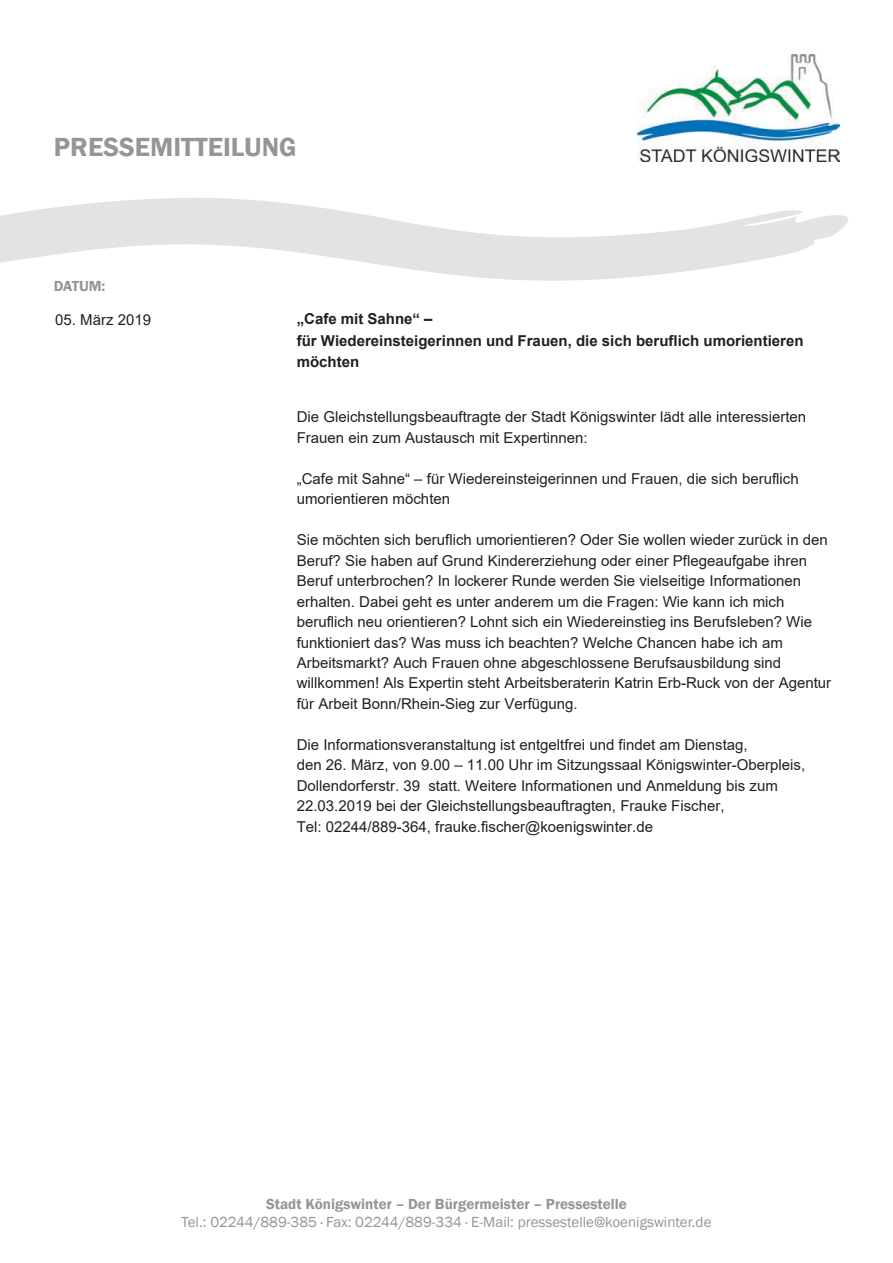
<style>
.page{position:relative;width:893px;height:1263px;background:#fff}
.page>*{position:absolute;margin:0;border:0;box-sizing:border-box;transform-origin:0 0}
.t1{font:600 27px "Franklin Gothic";color:#939598}
.t2{font:15px/20.4px "Arial";color:#231f20}
.t3{font:700 15px/21.5px "Arial";color:#231f20}
.t4{font:15px "Franklin Gothic";color:#939598}
.t5{font:600 15px "Franklin Gothic";color:#939598}
</style>
<div class="page">
<img style="left:638px;top:54px;width:201px;height:108px">
<svg style="left:0;top:198px;width:849px;height:83px;fill:#e2e3e4"></svg>
<h1 class="t1" style="left:54px;top:131px;width:244px">PRESSEMITTEILUNG</h1>
<p class="t5" style="left:54px;top:278px;width:53px">DATUM:</p>
<p class="t2" style="left:55px;top:309px;width:97px">05. März 2019</p>
<p class="t3" style="left:297px;top:308px;width:508px">„Cafe mit Sahne“ –<br>für Wiedereinsteigerinnen und Frauen, die sich beruflich umorientieren möchten</p>
<p class="t2" style="left:297px;top:407px;width:511px">Die Gleichstellungsbeauftragte der Stadt Königswinter lädt alle interessierten<br>Frauen ein zum Austausch mit Expertinnen:</p>
<p class="t2" style="left:297px;top:468px;width:503px">„Cafe mit Sahne“ – für Wiedereinsteigerinnen und Frauen, die sich beruflich umorientieren möchten</p>
<p class="t2" style="left:297px;top:530px;width:536px">Sie möchten sich beruflich umorientieren? Oder Sie wollen wieder zurück in den Beruf? Sie haben auf Grund Kindererziehung oder einer Pflegeaufgabe ihren Beruf unterbrochen? In lockerer Runde werden Sie vielseitige Informationen erhalten. Dabei geht es unter anderem um die Fragen: Wie kann ich mich beruflich neu orientieren? Lohnt sich ein Wiedereinstieg ins Berufsleben? Wie funktioniert das? Was muss ich beachten? Welche Chancen habe ich am Arbeitsmarkt? Auch Frauen ohne abgeschlossene Berufsausbildung sind willkommen! Als Expertin steht Arbeitsberaterin Katrin Erb-Ruck von der Agentur für Arbeit Bonn/Rhein-Sieg zur Verfügung.</p>
<p class="t2" style="left:297px;top:734px;width:510px">Die Informationsveranstaltung ist entgeltfrei und findet am Dienstag,<br>den 26. März, von 9.00 – 11.00 Uhr im Sitzungssaal Königswinter-Oberpleis, Dollendorferstr. 39 statt. Weitere Informationen und Anmeldung bis zum 22.03.2019 bei der Gleichstellungsbeauftragten, Frauke Fischer,<br>Tel: 02244/889-364, frauke.fischer@koenigswinter.de</p>
<p class="t5" style="left:266px;top:1196px;width:362px">Stadt Königswinter – Der Bürgermeister – Pressestelle</p>
<p class="t4" style="left:181px;top:1214px;width:531px">Tel.: 02244/889-385 · Fax: 02244/889-334 · E-Mail: pressestelle@koenigswinter.de</p>
</div>
